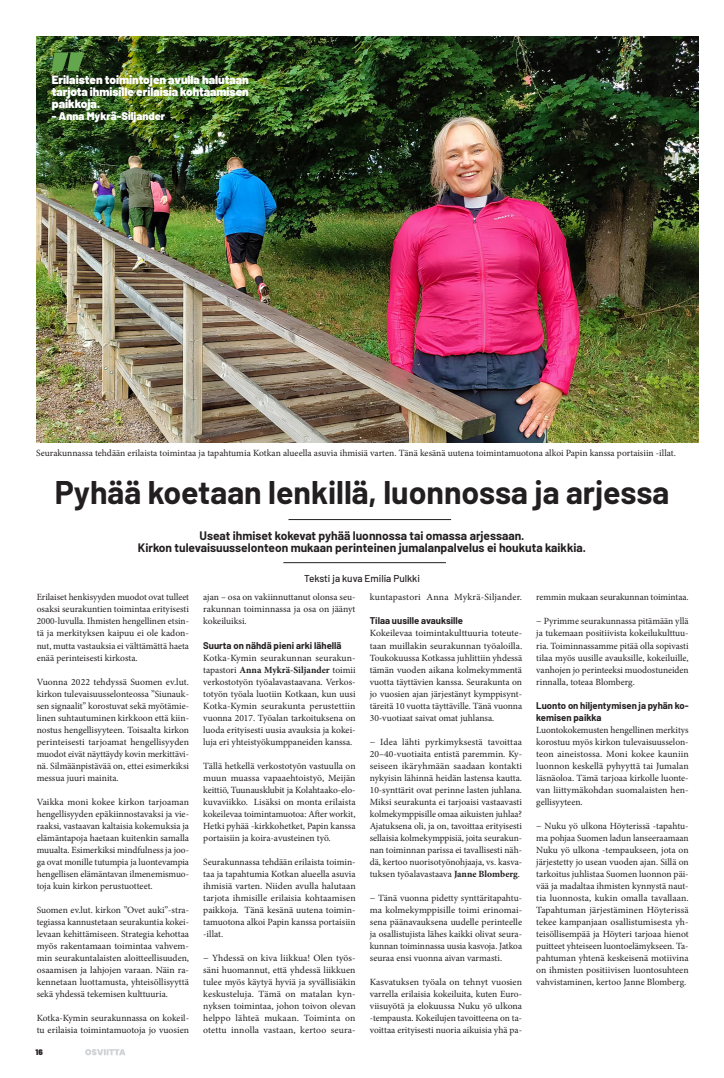
<style>
.page{position:relative;width:724px;height:1078px;background:#fff}
.page>*{position:absolute;margin:0;border:0;box-sizing:border-box;transform-origin:0 0}
.t1{font:700 32px "Barlow";color:#231f20}
.t2{font:700 12px "Barlow";color:#231f20}
.t3{font:900 12px/12px "Barlow";color:#fff;text-align:justify}
.t4{font:900 11px "Barlow";color:#fff}
.t5{font:500 10px "Barlow";color:#231f20}
.t6{font:9.5px/12px "Minion Pro";color:#231f20;text-align:justify}
.t7{font:700 9.5px/12px "Barlow";color:#231f20}
.t8{font:9.5px "Minion Pro";letter-spacing:.02em;color:#231f20}
.t9{font:900 8px "Barlow";color:#231f20}
.s1{font-weight:700}
</style>
<div class="page">
<svg style="left:85px;top:1049px;width:40px;height:5px"></svg>
<img style="left:37px;top:36px;width:661px;height:406px">
<hr style="left:283px;top:562px;width:163px;height:1px;background:#231f20">
<hr style="left:288px;top:519px;width:163px;height:1px;background:#231f20">
<svg style="left:52px;top:52px;width:32px;height:19px"></svg>
<p class="t3" style="left:52px;top:73px;width:198px">Erilaisten toimintojen avulla halutaan tarjota ihmisille erilaisia kohtaamisen paikkoja.</p>
<p class="t4" style="left:52px;top:108px;width:115px">- Anna Mykrä-Siljander</p>
<p class="t6" style="left:36px;top:447px;width:641px">Seurakunnassa tehdään erilaista toimintaa ja tapahtumia Kotkan alueella asuvia ihmisiä varten. Tänä kesänä uutena toimintamuotona alkoi Papin kanssa portaisiin -illat.</p>
<p class="t1" style="left:55px;top:469px;width:616px">Pyhää koetaan lenkillä, luonnossa ja arjessa</p>
<p class="t2" style="left:199px;top:527px;width:326px">Useat ihmiset kokevat pyhää luonnossa tai omassa arjessaan.</p>
<p class="t2" style="left:138px;top:539px;width:449px">Kirkon tulevaisuusselonteon mukaan perinteinen jumalanpalvelus ei houkuta kaikkia.</p>
<p class="t6" style="left:37px;top:591px;width:154px">Erilaiset henkisyyden muodot ovat tulleet osaksi seurakuntien toimintaa erityisesti 2000-luvulla. Ihmisten hengellinen etsin&shy;tä ja merkityksen kaipuu ei ole kadon&shy;nut, mutta vastauksia ei välttämättä haeta enää perinteisesti kirkosta.</p>
<p class="t6" style="left:37px;top:675px;width:154px">Vuonna 2022 tehdyssä Suomen ev.lut. kirkon tulevaisuusselonteossa ”Siunauk&shy;sen signaalit” korostuvat sekä myötämie&shy;linen suhtautuminen kirkkoon että kiin&shy;nostus hengellisyyteen. Toisaalta kirkon perinteisesti tarjoamat hengellisyyden muodot eivät näyttäydy kovin merkittävi&shy;nä. Silmäänpistävää on, ettei esimerkiksi messua juuri mainita.</p>
<p class="t6" style="left:37px;top:795px;width:154px">Vaikka moni kokee kirkon tarjoaman hengellisyyden epäkiinnostavaksi ja vie&shy;raaksi, vastaavan kaltaisia kokemuksia ja elämäntapoja haetaan kuitenkin samalla muualta. Esimerkiksi mindfulness ja joo&shy;ga ovat monille tutumpia ja luontevampia hengellisen elämäntavan ilmenemismuo&shy;toja kuin kirkon perustuotteet.</p>
<p class="t6" style="left:37px;top:903px;width:154px">Suomen ev.lut. kirkon ”Ovet auki”-stra&shy;tegiassa kannustetaan seurakuntia kokei&shy;levaan kehittämiseen. Strategia kehottaa myös rakentamaan toimintaa vahvem&shy;min seurakuntalaisten aloitteellisuuden, osaamisen ja lahjojen varaan. Näin ra&shy;kennetaan luottamusta, yhteisöllisyyttä sekä yhdessä tekemisen kulttuuria.</p>
<p class="t6" style="left:37px;top:1011px;width:154px">Kotka-Kymin seurakunnassa on kokeil&shy;tu erilaisia toimintamuotoja jo vuosien</p>
<p class="t9" style="left:35px;top:1045px;width:9px">16</p>
<p class="t5" style="left:304px;top:571px;width:117px">Teksti ja kuva Emilia Pulkki</p>
<p class="t6" style="left:203px;top:591px;width:154px">ajan – osa on vakiinnuttanut olonsa seu&shy;rakunnan toiminnassa ja osa on jäänyt kokeiluiksi.</p>
<p class="t7" style="left:203px;top:638px;width:140px">Suurta on nähdä pieni arki lähellä</p>
<p class="t6" style="left:203px;top:651px;width:154px">Kotka-Kymin seurakunnan seurakun&shy;tapastori <span class="s1">Anna Mykrä-Siljander</span> toimii verkostotyön työalavastaavana. Verkos&shy;totyön työala luotiin Kotkaan, kun uusi Kotka-Kymin seurakunta perustettiin vuonna 2017. Työalan tarkoituksena on luoda erityisesti uusia avauksia ja kokei&shy;luja eri yhteistyökumppaneiden kanssa.</p>
<p class="t6" style="left:203px;top:759px;width:154px">Tällä hetkellä verkostotyön vastuulla on muun muassa vapaaehtoistyö, Meijän keittiö, Tuunausklubit ja Kolahtaako-elo&shy;kuvaviikko. Lisäksi on monta erilaista kokeilevaa toimintamuotoa: After workit, Hetki pyhää -kirkkohetket, Papin kanssa portaisiin ja koira-avusteinen työ.</p>
<p class="t6" style="left:203px;top:855px;width:154px">Seurakunnassa tehdään erilaista toimin&shy;taa ja tapahtumia Kotkan alueella asuvia ihmisiä varten. Niiden avulla halutaan tarjota ihmisille erilaisia kohtaamisen paikkoja. Tänä kesänä uutena toimin&shy;tamuotona alkoi Papin kanssa portaisiin -illat.</p>
<p class="t6" style="left:203px;top:951px;width:154px">− Yhdessä on kiva liikkua! Olen työs&shy;säni huomannut, että yhdessä liikkuen tulee myös käytyä hyviä ja syvällisiäkin keskusteluja. Tämä on matalan kyn&shy;nyksen toimintaa, johon toivon olevan helppo lähteä mukaan. Toiminta on otettu innolla vastaan, kertoo seura-</p>
<p class="t8" style="left:369px;top:591px;width:154px">kuntapastori Anna Mykrä-Siljander.</p>
<p class="t7" style="left:369px;top:614px;width:95px">Tilaa uusille avauksille</p>
<p class="t6" style="left:369px;top:627px;width:154px">Kokeilevaa toimintakulttuuria toteute&shy;taan muillakin seurakunnan työaloilla.<br>Toukokuussa Kotkassa juhlittiin yhdessä tämän vuoden aikana kolmekymmentä vuotta täyttävien kanssa. Seurakunta on jo vuosien ajan järjestänyt kymppisynt&shy;täreitä 10 vuotta täyttäville. Tänä vuonna 30-vuotiaat saivat omat juhlansa.</p>
<p class="t6" style="left:369px;top:735px;width:154px">− Idea lähti pyrkimyksestä tavoittaa 20–40-vuotiaita entistä paremmin. Ky&shy;seiseen ikäryhmään saadaan kontakti nykyisin lähinnä heidän lastensa kautta.<br>10-synttärit ovat perinne lasten juhlana.<br>Miksi seurakunta ei tarjoaisi vastaavasti kolmekymppisille omaa aikuisten juhlaa?<br>Ajatuksena oli, ja on, tavoittaa erityisesti sellaisia kolmekymppisiä, joita seurakun&shy;nan toiminnan parissa ei tavallisesti näh&shy;dä, kertoo nuorisotyönohjaaja, vs. kasva&shy;tuksen työalavastaava <span class="s1">Janne Blomberg</span>.</p>
<p class="t6" style="left:369px;top:891px;width:154px">− Tänä vuonna pidetty synttäritapahtu&shy;ma kolmekymppisille toimi erinomai&shy;sena päänavauksena uudelle perinteelle ja osallistujista lähes kaikki olivat seura&shy;kunnan toiminnassa uusia kasvoja. Jatkoa seuraa ensi vuonna aivan varmasti.</p>
<p class="t6" style="left:369px;top:975px;width:154px">Kasvatuksen työala on tehnyt vuosien varrella erilaisia kokeiluita, kuten Euro&shy;viisuyötä ja elokuussa Nuku yö ulkona -tempausta. Kokeilujen tavoitteena on ta&shy;voittaa erityisesti nuoria aikuisia yhä pa-</p>
<p class="t6" style="left:536px;top:591px;width:154px">remmin mukaan seurakunnan toimintaa.</p>
<p class="t6" style="left:536px;top:615px;width:154px">− Pyrimme seurakunnassa pitämään yllä ja tukemaan positiivista kokeilukulttuu&shy;ria. Toiminnassamme pitää olla sopivasti tilaa myös uusille avauksille, kokeiluille, vanhojen jo perinteeksi muodostuneiden rinnalla, toteaa Blomberg.</p>
<p class="t7" style="left:536px;top:698px;width:154px">Luonto on hiljentymisen ja pyhän ko&shy;kemisen paikka</p>
<p class="t6" style="left:536px;top:723px;width:154px">Luontokokemusten hengellinen merkitys korostuu myös kirkon tulevaisuusselon&shy;teon aineistossa. Moni kokee kauniin luonnon keskellä pyhyyttä tai Jumalan läsnäoloa. Tämä tarjoaa kirkolle luonte&shy;van liittymäkohdan suomalaisten hen&shy;gellisyyteen.</p>
<p class="t6" style="left:536px;top:819px;width:154px">− Nuku yö ulkona Höyterissä -tapahtu&shy;ma pohjaa Suomen ladun lanseeraamaan Nuku yö ulkona -tempaukseen, jota on järjestetty jo usean vuoden ajan. Sillä on tarkoitus juhlistaa Suomen luonnon päi&shy;vää ja madaltaa ihmisten kynnystä naut&shy;tia luonnosta, kukin omalla tavallaan.<br>Tapahtuman järjestäminen Höyterissä tekee kampanjaan osallistumisesta yh&shy;teisöllisempää ja Höyteri tarjoaa hienot puitteet yhteiseen luontoelämykseen. Ta&shy;pahtuman yhtenä keskeisenä motiivina on ihmisten positiivisen luontosuhteen vahvistaminen, kertoo Janne Blomberg.</p>
</div>
